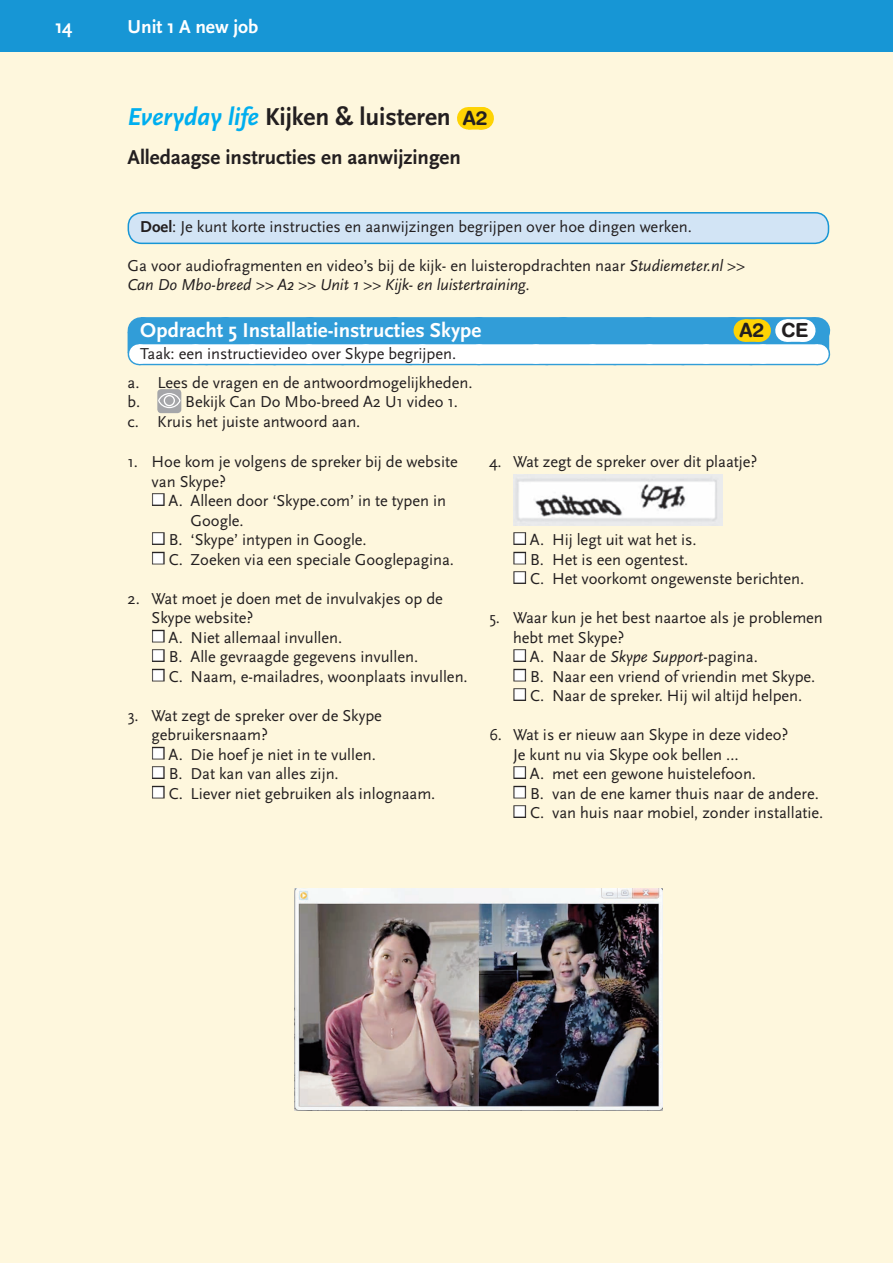
<style>
.page{position:relative;width:893px;height:1263px;background:#fef7dd}
.page>*{position:absolute;margin:0;border:0;box-sizing:border-box;transform-origin:0 0}
.t1{font:700 25.5px "Scala Sans OT";letter-spacing:-.005em;color:#231f20}
.t2{font:700 21px "Scala Sans OT";color:#fff}
.t3{font:700 21px "Scala Sans OT";letter-spacing:-.005em;color:#231f20}
.t4{font:700 19.5px "Scala Sans OT";letter-spacing:-.005em;color:#fff}
.t5{font:700 19.5px "Helvetica Rounded LT Std";color:#231f20}
.t6{font:16.5px/19.5px "Scala Sans OT";color:#231f20}
.s1{font-style:italic;color:#00aeef}
.s2{font-family:"Helvetica Rounded LT Std";font-size:19.5px}
.s3{font-weight:700}
.s4{font-style:italic}
.s5{color:#fff}
</style>
<div class="page">
<div style="left:0;top:0;width:893px;height:51px;background:#1796d5"></div>
<div style="left:468px;top:107px;width:14px;height:23px;background:#fed304"></div>
<svg style="left:475px;top:107px;width:8px;height:23px"></svg>
<svg style="left:128px;top:332px;width:701px;height:21px"></svg>
<div style="left:141px;top:317px;width:675px;height:27px;background:#319dd8"></div>
<div style="left:139px;top:344px;width:679px;height:20px;background:#fff"></div>
<svg style="left:195px;top:317px;width:609px;height:48px"></svg>
<svg style="left:139px;top:317px;width:3px;height:48px"></svg>
<svg style="left:816px;top:317px;width:3px;height:48px"></svg>
<div style="left:128px;top:213px;width:700px;height:30px;background:#d2e4f5;border-radius:14px"></div>
<div style="left:128px;top:212px;width:701px;height:32px;border:2px solid #1796d5;border-radius:14px"></div>
<div style="left:157px;top:389px;width:24px;height:24px;background:#a5a6a9;border-radius:4px"></div>
<svg style="left:157px;top:392px;width:24px;height:17px"></svg>
<div style="left:164px;top:395px;width:11px;height:11px;border:1px solid #fff;border-radius:50%"></div>
<div style="left:152px;top:493px;width:13px;height:13px;border:2px solid #262324"></div>
<div style="left:152px;top:532px;width:13px;height:13px;border:2px solid #262324"></div>
<div style="left:152px;top:552px;width:13px;height:12px;border:2px solid #262324"></div>
<div style="left:152px;top:630px;width:13px;height:12px;border:2px solid #262324"></div>
<div style="left:152px;top:649px;width:13px;height:13px;border:2px solid #262324"></div>
<div style="left:152px;top:669px;width:13px;height:12px;border:2px solid #262324"></div>
<div style="left:152px;top:747px;width:13px;height:12px;border:2px solid #262324"></div>
<div style="left:152px;top:766px;width:13px;height:13px;border:2px solid #262324"></div>
<div style="left:152px;top:786px;width:13px;height:12px;border:2px solid #262324"></div>
<img style="left:513px;top:475px;width:209px;height:51px">
<div style="left:513px;top:532px;width:13px;height:13px;border:2px solid #262324"></div>
<div style="left:513px;top:552px;width:13px;height:12px;border:2px solid #262324"></div>
<div style="left:513px;top:571px;width:13px;height:13px;border:2px solid #262324"></div>
<div style="left:513px;top:649px;width:13px;height:13px;border:2px solid #262324"></div>
<div style="left:513px;top:669px;width:13px;height:12px;border:2px solid #262324"></div>
<div style="left:513px;top:688px;width:13px;height:13px;border:2px solid #262324"></div>
<div style="left:513px;top:766px;width:13px;height:13px;border:2px solid #262324"></div>
<div style="left:513px;top:786px;width:13px;height:12px;border:2px solid #262324"></div>
<div style="left:513px;top:805px;width:13px;height:13px;border:2px solid #262324"></div>
<img style="left:294px;top:888px;width:368px;height:223px">
<p class="t4" style="left:55px;top:16px;width:19px">14</p>
<p class="t4" style="left:128px;top:16px;width:132px">Unit 1 A new job</p>
<h1 class="t1" style="left:128px;top:102px;width:361px"><span class="s1">Everyday life</span> Kijken &amp; luisteren <span class="s2">A2</span></h1>
<p class="t3" style="left:128px;top:145px;width:335px">Alledaagse instructies en aanwijzingen</p>
<p class="t6" style="left:140px;top:217px;width:553px"><span class="s3">Doel</span>: Je kunt korte instructies en aanwijzingen begrijpen over hoe dingen werken.</p>
<p class="t6" style="left:128px;top:256px;width:619px">Ga voor audiofragmenten en video’s bij de kijk- en luisteropdrachten naar <span class="s4">Studiemeter.nl</span> &gt;&gt;<br><span class="s4">Can Do Mbo-breed &gt;&gt; A2 &gt;&gt; Unit 1 &gt;&gt; Kijk- en luistertraining.</span></p>
<p class="t2" style="left:140px;top:318px;width:343px">Opdracht 5 Installatie-instructies Skype</p>
<p class="t5" style="left:739px;top:318px;width:71px">A2 CE</p>
<p class="t6" style="left:128px;top:340px;width:346px;line-height:28.5px;text-align:center">Taak: een instructievideo over Skype begrijpen.<br>a. Lees de vragen en de antwoordmogelijkheden.</p>
<p class="t6" style="left:128px;top:392px;width:14px">b.</p>
<p class="t6" style="left:128px;top:392px;width:332px;text-indent:58px">Bekijk Can Do Mbo-breed A2 U1 video 1. c. Kruis het juiste antwoord aan.</p>
<p class="t6" style="left:152px;top:452px;width:308px;text-indent:-24px">1. Hoe kom je volgens de spreker bij de website van Skype?</p>
<p class="t6" style="left:191px;top:491px;width:257px;text-indent:-39px"><span class="s5">■</span> A. Alleen door ‘Skype.com’ in te typen in<br>Google.</p>
<p class="t6" style="left:152px;top:530px;width:217px"><span class="s5">■</span> B. ‘Skype’ intypen in Google.</p>
<p class="t6" style="left:152px;top:550px;width:304px"><span class="s5">■</span> C. Zoeken via een speciale Googlepagina.</p>
<p class="t6" style="left:152px;top:589px;width:293px;text-indent:-24px">2. Wat moet je doen met de invulvakjes op de<br>Skype website?</p>
<p class="t6" style="left:152px;top:628px;width:192px"><span class="s5">■</span> A. Niet allemaal invullen.</p>
<p class="t6" style="left:152px;top:647px;width:268px"><span class="s5">■</span> B. Alle gevraagde gegevens invullen.</p>
<p class="t6" style="left:152px;top:667px;width:318px"><span class="s5">■</span> C. Naam, e-mailadres, woonplaats invullen.</p>
<p class="t6" style="left:152px;top:706px;width:232px;text-indent:-24px">3. Wat zegt de spreker over de Skype gebruikersnaam?</p>
<p class="t6" style="left:152px;top:745px;width:226px"><span class="s5">■</span> A. Die hoef je niet in te vullen.</p>
<p class="t6" style="left:152px;top:764px;width:189px"><span class="s5">■</span> B. Dat kan van alles zijn.</p>
<p class="t6" style="left:152px;top:784px;width:285px"><span class="s5">■</span> C. Liever niet gebruiken als inlognaam.</p>
<p class="t6" style="left:489px;top:452px;width:270px">4. Wat zegt de spreker over dit plaatje?</p>
<p class="t6" style="left:513px;top:530px;width:185px"><span class="s5">■</span> A. Hij legt uit wat het is.</p>
<p class="t6" style="left:513px;top:550px;width:177px"><span class="s5">■</span> B. Het is een ogentest.</p>
<p class="t6" style="left:513px;top:569px;width:293px"><span class="s5">■</span> C. Het voorkomt ongewenste berichten.</p>
<p class="t6" style="left:513px;top:608px;width:311px;text-indent:-24px">5. Waar kun je het best naartoe als je problemen hebt met Skype?</p>
<p class="t6" style="left:513px;top:647px;width:246px"><span class="s5">■</span> A. Naar de <span class="s4">Skype Support-</span>pagina.</p>
<p class="t6" style="left:513px;top:667px;width:304px"><span class="s5">■</span> B. Naar een vriend of vriendin met Skype.</p>
<p class="t6" style="left:513px;top:686px;width:291px"><span class="s5">■</span> C. Naar de spreker. Hij wil altijd helpen.</p>
<p class="t6" style="left:513px;top:725px;width:277px;text-indent:-24px">6. Wat is er nieuw aan Skype in deze video?<br>Je kunt nu via Skype ook bellen …</p>
<p class="t6" style="left:513px;top:764px;width:245px"><span class="s5">■</span> A. met een gewone huistelefoon.</p>
<p class="t6" style="left:513px;top:784px;width:307px"><span class="s5">■</span> B. van de ene kamer thuis naar de andere.</p>
<p class="t6" style="left:513px;top:803px;width:312px"><span class="s5">■</span> C. van huis naar mobiel, zonder installatie.</p>
</div>
